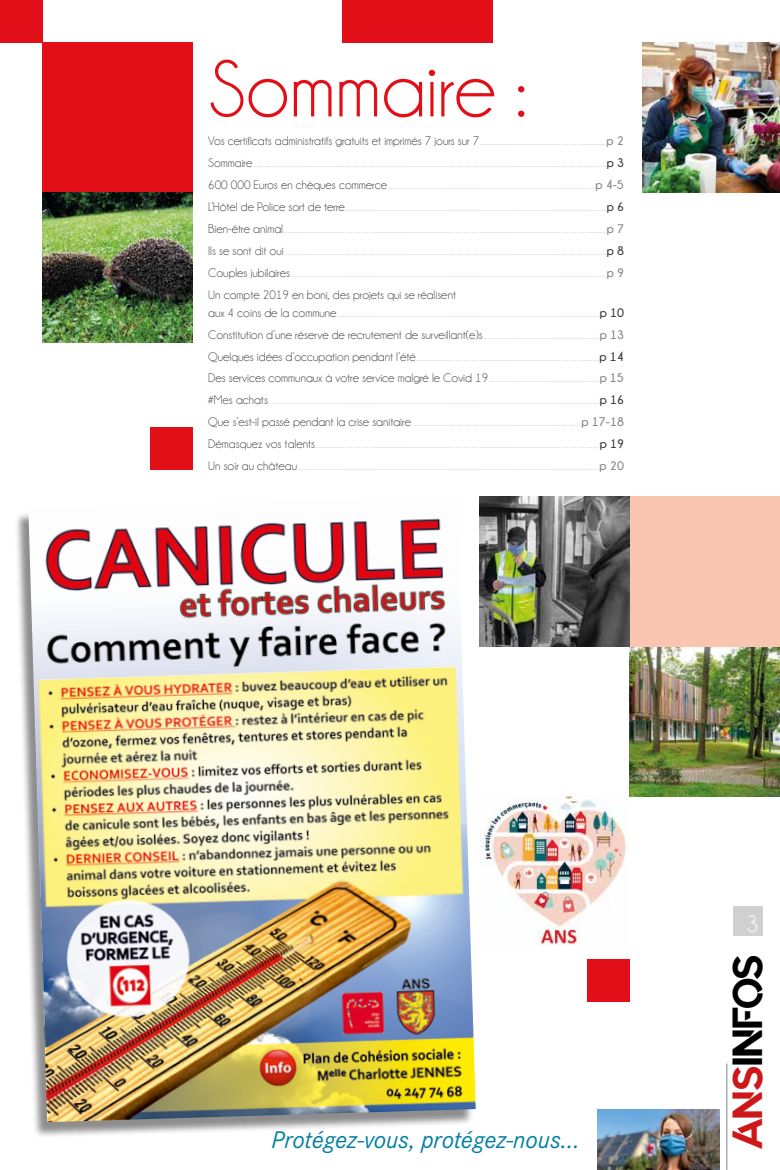
<style>
.page{position:relative;width:780px;height:1170px;background:#fff}
.page>*{position:absolute;margin:0;border:0;box-sizing:border-box;transform-origin:0 0}
.t1{font:81.25px "Champagne&Limousines";color:#e20e18}
.t2{font:41.88px "Quantify";color:#000}
.t3{font:italic 25px "Corporate S";color:#007ea3}
.t4{font:23.75px "Champagne&Limousines";color:#fff}
.t5{font:12.5px/18.4px "Champagne&Limousines";color:#3c3c3b}
.t6{font:700 12.5px "Champagne&Limousines";color:#878787}
.t7{font:700 12.5px "Champagne&Limousines";color:#3c3c3b}
.s1{color:#cd1719}
</style>
<div class="page">
<hr style="left:726px;top:1063px;width:1px;height:106px;background:#9d9d9c">
<div style="left:732px;top:905px;width:30px;height:30px;background:#d0d0d0"></div>
<div style="left:43px;top:42px;width:150px;height:150px;background:#e20e18"></div>
<img style="left:643px;top:42px;width:137px;height:150px">
<div style="left:0;top:0;width:43px;height:42px;background:#e20e18"></div>
<div style="left:150px;top:427px;width:43px;height:43px;background:#e20e18"></div>
<div style="left:587px;top:958px;width:43px;height:43px;background:#e20e18"></div>
<img style="left:43px;top:192px;width:150px;height:150px">
<img style="left:479px;top:795px;width:151px;height:150px">
<img style="left:630px;top:646px;width:150px;height:150px">
<div style="left:630px;top:496px;width:150px;height:150px;background:#f9c5b1"></div>
<div style="left:343px;top:0;width:150px;height:42px;background:#e20e18"></div>
<img style="left:479px;top:496px;width:151px;height:150px">
<img style="left:597px;top:1109px;width:122px;height:60px">
<div style="left:14px;top:499px;width:460px;height:639px;background:#000;opacity:.45"></div>
<img style="left:28px;top:499px;width:447px;height:622px">
<h1 class="t1" style="left:208px;top:48px;width:320px">Sommaire :</h1>
<p class="t5" style="left:208px;top:132px;width:272px">Vos certificats administratifs gratuits et imprimés 7 jours sur 7</p>
<p class="t6" style="left:606px;top:134px;width:19px">p 2</p>
<p class="t5" style="left:208px;top:154px;width:46px">Sommaire</p>
<p class="t7" style="left:606px;top:156px;width:19px">p 3</p>
<p class="t5" style="left:208px;top:176px;width:180px">600 000 Euros en chèques commerce</p>
<p class="t6" style="left:595px;top:178px;width:30px">p 4-5</p>
<p class="t5" style="left:208px;top:198px;width:138px">L’Hôtel de Police sort de terre</p>
<p class="t7" style="left:606px;top:200px;width:19px">p 6</p>
<p class="t5" style="left:208px;top:220px;width:76px">Bien-être animal</p>
<p class="t6" style="left:606px;top:222px;width:19px">p 7</p>
<p class="t5" style="left:208px;top:241px;width:77px">Ils se sont dit oui</p>
<p class="t7" style="left:606px;top:243px;width:19px">p 8</p>
<p class="t5" style="left:208px;top:263px;width:83px">Couples jubilaires</p>
<p class="t6" style="left:606px;top:265px;width:19px">p 9</p>
<p class="t5" style="left:208px;top:285px;width:249px">Un compte 2019 en boni, des projets qui se réalisent aux 4 coins de la commune</p>
<p class="t7" style="left:599px;top:305px;width:26px">p 10</p>
<p class="t5" style="left:208px;top:325px;width:276px">Constitution d’une réserve de recrutement de surveillant(e)s</p>
<p class="t6" style="left:599px;top:327px;width:26px">p 13</p>
<p class="t5" style="left:208px;top:347px;width:209px">Quelques idées d’occupation pendant l’été</p>
<p class="t7" style="left:599px;top:349px;width:26px">p 14</p>
<p class="t5" style="left:208px;top:369px;width:281px">Des services communaux à votre service malgré le Covid 19</p>
<p class="t6" style="left:599px;top:371px;width:26px">p 15</p>
<p class="t5" style="left:208px;top:391px;width:61px">#Mes achats</p>
<p class="t7" style="left:599px;top:393px;width:26px">p 16</p>
<p class="t5" style="left:208px;top:413px;width:204px">Que s’est-il passé pendant la crise sanitaire</p>
<p class="t6" style="left:581px;top:415px;width:44px">p 17-18</p>
<p class="t5" style="left:208px;top:435px;width:108px">Démasquez vos talents</p>
<p class="t7" style="left:599px;top:437px;width:26px">p 19</p>
<p class="t5" style="left:208px;top:456px;width:90px">Un soir au château</p>
<p class="t6" style="left:599px;top:458px;width:26px">p 20</p>
<h3 class="t3" style="left:271px;top:1125px;width:309px">Protégez-vous, protégez-nous...</h3>
<h3 class="t4" style="left:746px;top:911px;width:14px">3</h3>
<h2 class="t2" style="left:724px;top:1149px;width:197px;rotate:-90deg"><span class="s1">ANS</span>INFOS</h2>
</div>
